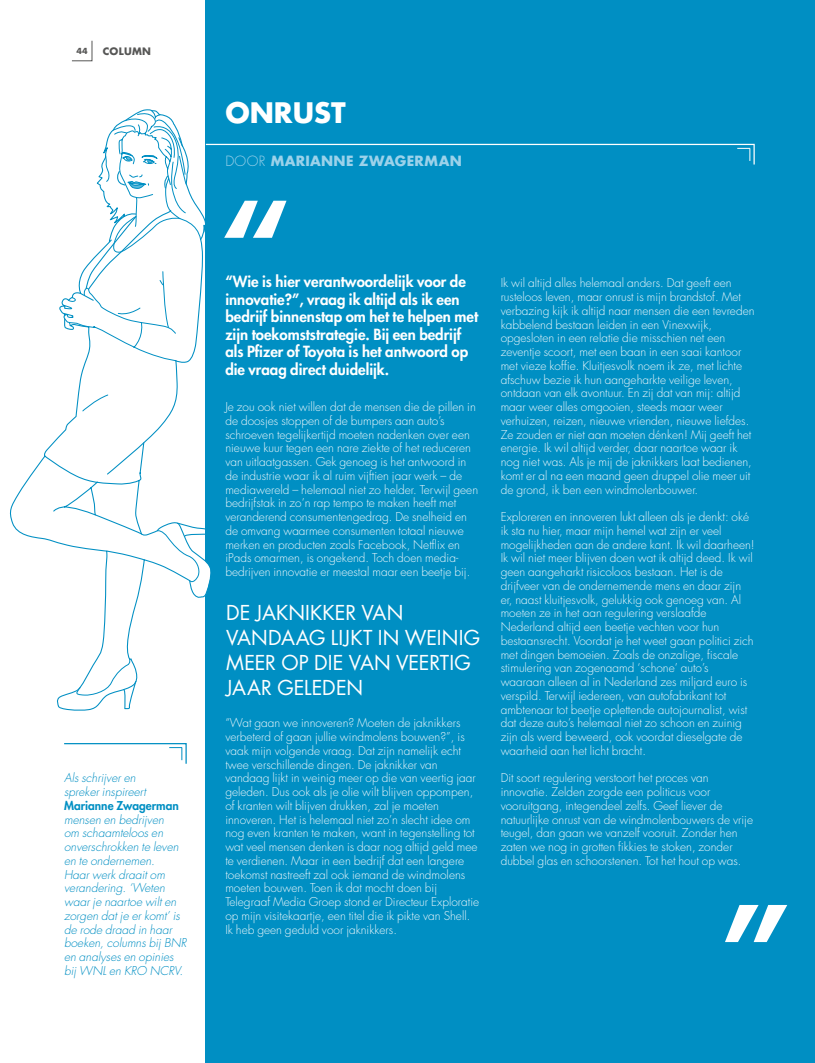
<style>
.page{position:relative;width:815px;height:1063px;background:#fff}
.page>*{position:absolute;margin:0;border:0;box-sizing:border-box;transform-origin:0 0}
.t1{font:700 112.12px "Futura Std";color:#fff}
.t2{font:700 27.5px "Futura Std";color:#fff}
.t3{font:20px/25px "Futura Std";letter-spacing:.005em;color:#fff}
.t4{font:800 15px/17.5px "Futura Std";color:#fff}
.t5{font:700 13.75px "Futura Std";letter-spacing:.025em;color:#9cd2ea}
.t6{font:300 11.88px/13.8px "Futura Std";color:#edf7fb}
.t7{font:italic 300 11.88px/13.8px "Futura Std";color:#008fc3}
.t8{font:800 11.88px "Futura Std";color:#008fc3}
.t9{font:700 10px "Futura Std";letter-spacing:.025em;color:#575756}
.t10{font:700 8.12px "Futura Std";color:#575756}
.s1{font-weight:300}
</style>
<div class="page">
<div style="left:206px;top:0;width:609px;height:1063px;background:#008fc3"></div>
<svg style="left:10px;top:109px;width:196px;height:602px"></svg>
<svg style="left:76px;top:514px;width:135px;height:196px"></svg>
<svg style="left:72px;top:40px;width:21px;height:21px"></svg>
<svg style="left:63px;top:110px;width:692px;height:365px"></svg>
<svg style="left:64px;top:743px;width:123px;height:21px"></svg>
<p class="t10" style="left:76px;top:46px;width:13px">44</p>
<p class="t9" style="left:103px;top:45px;width:50px">COLUMN</p>
<p class="t7" style="left:64px;top:771px;width:83px">Als schrijver en spreker inspireert</p>
<p class="t8" style="left:64px;top:798px;width:116px">Marianne Zwagerman</p>
<p class="t7" style="left:64px;top:813px;width:124px">mensen en bedrijven<br>om schaamteloos en onverschrokken te leven en te ondernemen.<br>Haar werk draait om verandering. ‘Weten waar je naartoe wilt en zorgen dat je er komt’ is de rode draad in haar boeken, columns bij BNR en analyses en opinies bij WNL en KRO NCRV.</p>
<h2 class="t2" style="left:225px;top:94px;width:122px">ONRUST</h2>
<p class="t5" style="left:225px;top:152px;width:238px"><span class="s1">DOOR</span> MARIANNE ZWAGERMAN</p>
<h1 class="t1" style="left:222px;top:169px;width:72px">“</h1>
<p class="t4" style="left:225px;top:273px;width:254px">“Wie is hier verantwoordelijk voor de innovatie?”, vraag ik altijd als ik een bedrijf binnenstap om het te helpen met zijn toekomststrategie. Bij een bedrijf als Pfizer of Toyota is het antwoord op die vraag direct duidelijk.</p>
<p class="t6" style="left:225px;top:400px;width:254px">Je zou ook niet willen dat de mensen die de pillen in de doosjes stoppen of de bumpers aan auto’s schroeven tegelijkertijd moeten nadenken over een nieuwe kuur tegen een nare ziekte of het reduceren van uitlaatgassen. Gek genoeg is het antwoord in de industrie waar ik al ruim vijftien jaar werk – de mediawereld – helemaal niet zo helder. Terwijl geen bedrijfstak in zo’n rap tempo te maken heeft met veranderend consumentengedrag. De snelheid en de omvang waarmee consumenten totaal nieuwe merken en producten zoals Facebook, Netflix en iPads omarmen, is ongekend. Toch doen media&shy;bedrijven innovatie er meestal maar een beetje bij.</p>
<h3 class="t3" style="left:226px;top:600px;width:255px">DE JAKNIKKER VAN<br>VANDAAG LIJKT IN WEINIG<br>MEER OP DIE VAN VEERTIG<br>JAAR GELEDEN</h3>
<p class="t6" style="left:225px;top:716px;width:255px">“Wat gaan we innoveren? Moeten de jaknikkers verbeterd of gaan jullie windmolens bouwen?”, is vaak mijn volgende vraag. Dat zijn namelijk echt twee verschillende dingen. De jaknikker van vandaag lijkt in weinig meer op die van veertig jaar geleden. Dus ook als je olie wilt blijven oppompen, of kranten wilt blijven drukken, zal je moeten innoveren. Het is helemaal niet zo’n slecht idee om nog even kranten te maken, want in tegenstelling tot wat veel mensen denken is daar nog altijd geld mee te verdienen. Maar in een bedrijf dat een langere toekomst nastreeft zal ook iemand de windmolens moeten bouwen. Toen ik dat mocht doen bij Telegraaf Media Groep stond er Directeur Exploratie op mijn visitekaartje, een titel die ik pikte van Shell.<br>Ik heb geen geduld voor jaknikkers.</p>
<p class="t6" style="left:501px;top:276px;width:255px">Ik wil altijd alles helemaal anders. Dat geeft een rusteloos leven, maar onrust is mijn brandstof. Met verbazing kijk ik altijd naar mensen die een tevreden kabbelend bestaan leiden in een Vinexwijk, opgesloten in een relatie die misschien net een zeventje scoort, met een baan in een saai kantoor met vieze koffie. Kluitjesvolk noem ik ze, met lichte afschuw bezie ik hun aangeharkte veilige leven, ontdaan van elk avontuur. En zij dat van mij: altijd maar weer alles omgooien, steeds maar weer verhuizen, reizen, nieuwe vrienden, nieuwe liefdes.<br>Ze zouden er niet aan moeten dénken! Mij geeft het energie. Ik wil altijd verder, daar naartoe waar ik nog niet was. Als je mij de jaknikkers laat bedienen, komt er al na een maand geen druppel olie meer uit de grond, ik ben een windmolenbouwer.</p>
<p class="t6" style="left:501px;top:510px;width:256px">Exploreren en innoveren lukt alleen als je denkt: oké ik sta nu hier, maar mijn hemel wat zijn er veel mogelijkheden aan de andere kant. Ik wil daarheen!<br>Ik wil niet meer blijven doen wat ik altijd deed. Ik wil geen aangeharkt risicoloos bestaan. Het is de drijfveer van de ondernemende mens en daar zijn er, naast kluitjesvolk, gelukkig ook genoeg van. Al moeten ze in het aan regulering verslaafde Nederland altijd een beetje vechten voor hun bestaansrecht. Voordat je het weet gaan politici zich met dingen bemoeien. Zoals de onzalige, fiscale stimulering van zogenaamd ‘schone’ auto’s waaraan alleen al in Nederland zes miljard euro is verspild. Terwijl iedereen, van autofabrikant tot ambtenaar tot beetje oplettende autojournalist, wist dat deze auto’s helemaal niet zo schoon en zuinig zijn als werd beweerd, ook voordat dieselgate de waarheid aan het licht bracht.</p>
<p class="t6" style="left:501px;top:771px;width:254px">Dit soort regulering verstoort het proces van innovatie. Zelden zorgde een politicus voor vooruitgang, integendeel zelfs. Geef liever de natuurlijke onrust van de windmolenbouwers de vrije teugel, dan gaan we vanzelf vooruit. Zonder hen zaten we nog in grotten fikkies te stoken, zonder dubbel glas en schoorstenen. Tot het hout op was.</p>
<h1 class="t1" style="left:723px;top:810px;width:68px">„</h1>
</div>
